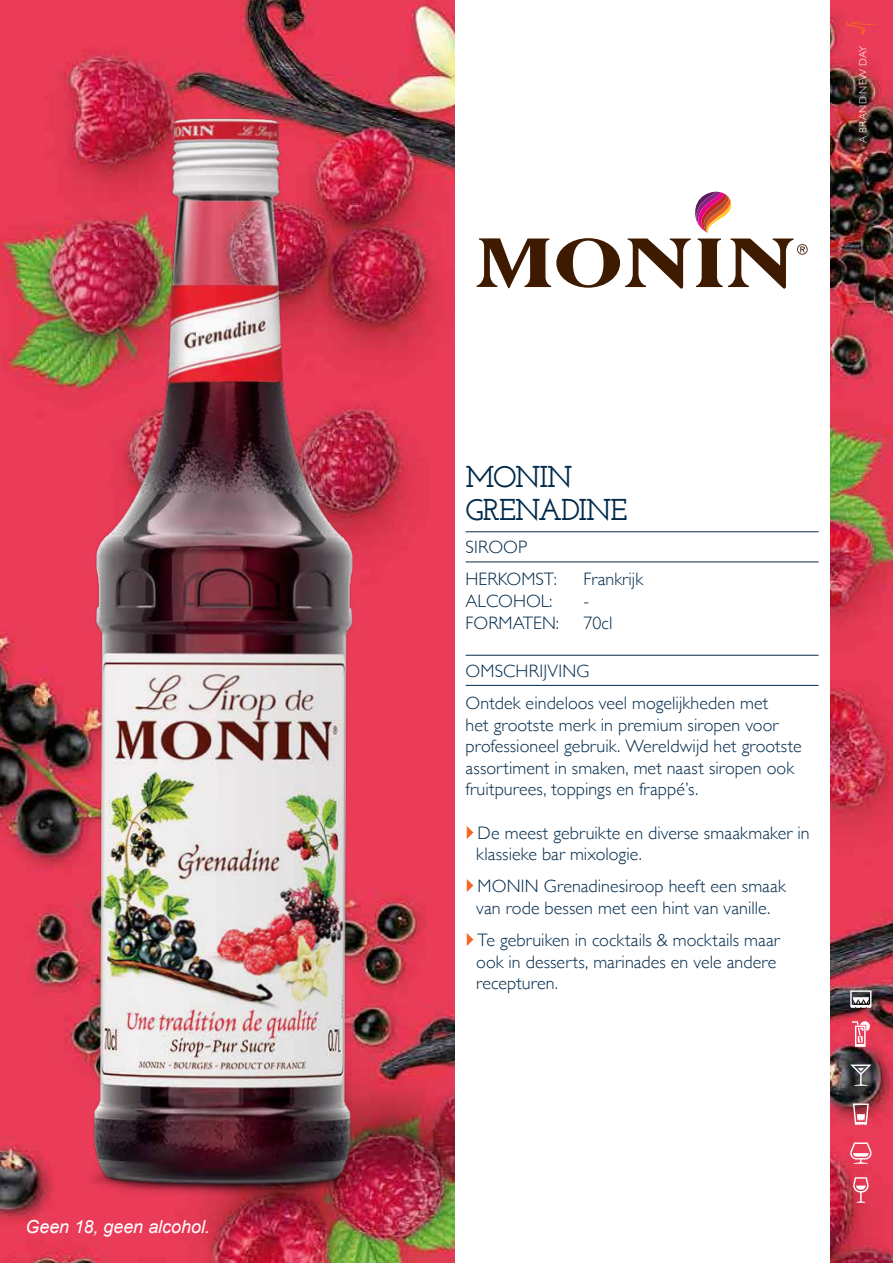
<style>
.page{position:relative;width:893px;height:1263px;background:#fff}
.page>*{position:absolute;margin:0;border:0;box-sizing:border-box;transform-origin:0 0}
.t1{font:600 30px/33px "Josefin Slab";letter-spacing:-.04em;color:#002a4b}
.t2{font:300 18px/21.6px "Gill Sans";letter-spacing:.005em;color:#002a4b}
.t3{font:italic 18px "Arial";letter-spacing:-.005em;color:#fff}
.t4{font:300 10.5px "Gill Sans";letter-spacing:.035em;color:#fff}
</style>
<div class="page">
<img style="left:0;top:0;width:893px;height:1263px">
<img style="left:47px;top:72px;width:363px;height:1191px">
<div style="left:455px;top:0;width:374px;height:1263px;background:#fff"></div>
<svg style="left:476px;top:192px;width:332px;height:97px"></svg>
<svg style="left:845px;top:21px;width:35px;height:13px"></svg>
<svg style="left:850px;top:990px;width:21px;height:18px"></svg>
<svg style="left:852px;top:1021px;width:18px;height:26px"></svg>
<svg style="left:850px;top:1064px;width:21px;height:22px"></svg>
<svg style="left:853px;top:1103px;width:16px;height:22px"></svg>
<svg style="left:850px;top:1142px;width:21px;height:22px"></svg>
<svg style="left:853px;top:1177px;width:15px;height:26px"></svg>
<hr style="left:466px;top:531px;width:353px;height:1px;background:#002a4b">
<hr style="left:466px;top:562px;width:353px;height:1px;background:#002a4b">
<hr style="left:466px;top:655px;width:353px;height:1px;background:#002a4b">
<hr style="left:466px;top:685px;width:353px;height:1px;background:#002a4b">
<p class="t3" style="left:26px;top:1215px;width:186px">Geen 18, geen alcohol.</p>
<p class="t4" style="left:855px;top:143px;width:99px;rotate:-90deg">A BRAND NEW DAY</p>
<h1 class="t1" style="left:466px;top:460px;width:164px">MONIN<br>GRENADINE</h1>
<p class="t2" style="left:466px;top:530px;width:93px;line-height:32.2px">SIROOP<br>HERKOMST:</p>
<p class="t2" style="left:584px;top:568px;width:61px">Frankrijk</p>
<p class="t2" style="left:466px;top:589px;width:88px">ALCOHOL:</p>
<p class="t2" style="left:584px;top:589px;width:7px">-</p>
<p class="t2" style="left:466px;top:611px;width:95px">FORMATEN:</p>
<p class="t2" style="left:584px;top:611px;width:30px">70cl</p>
<p class="t2" style="left:466px;top:654px;width:304px;line-height:32.2px">OMSCHRIJVING<br>Ontdek eindeloos veel mogelijkheden met</p>
<p class="t2" style="left:466px;top:713px;width:338px">het grootste merk in premium siropen voor professioneel gebruik. Wereldwijd het grootste assortiment in smaken, met naast siropen ook fruitpurees, toppings en frappé’s.</p>
<p class="t2" style="left:476px;top:821px;width:335px">De meest gebruikte en diverse smaakmaker in klassieke bar mixologie.</p>
<p class="t2" style="left:476px;top:875px;width:311px">MONIN Grenadinesiroop heeft een smaak van rode bessen met een hint van vanille.</p>
<p class="t2" style="left:476px;top:929px;width:305px">Te gebruiken in cocktails &amp; mocktails maar ook in desserts, marinades en vele andere recepturen.</p>
</div>
